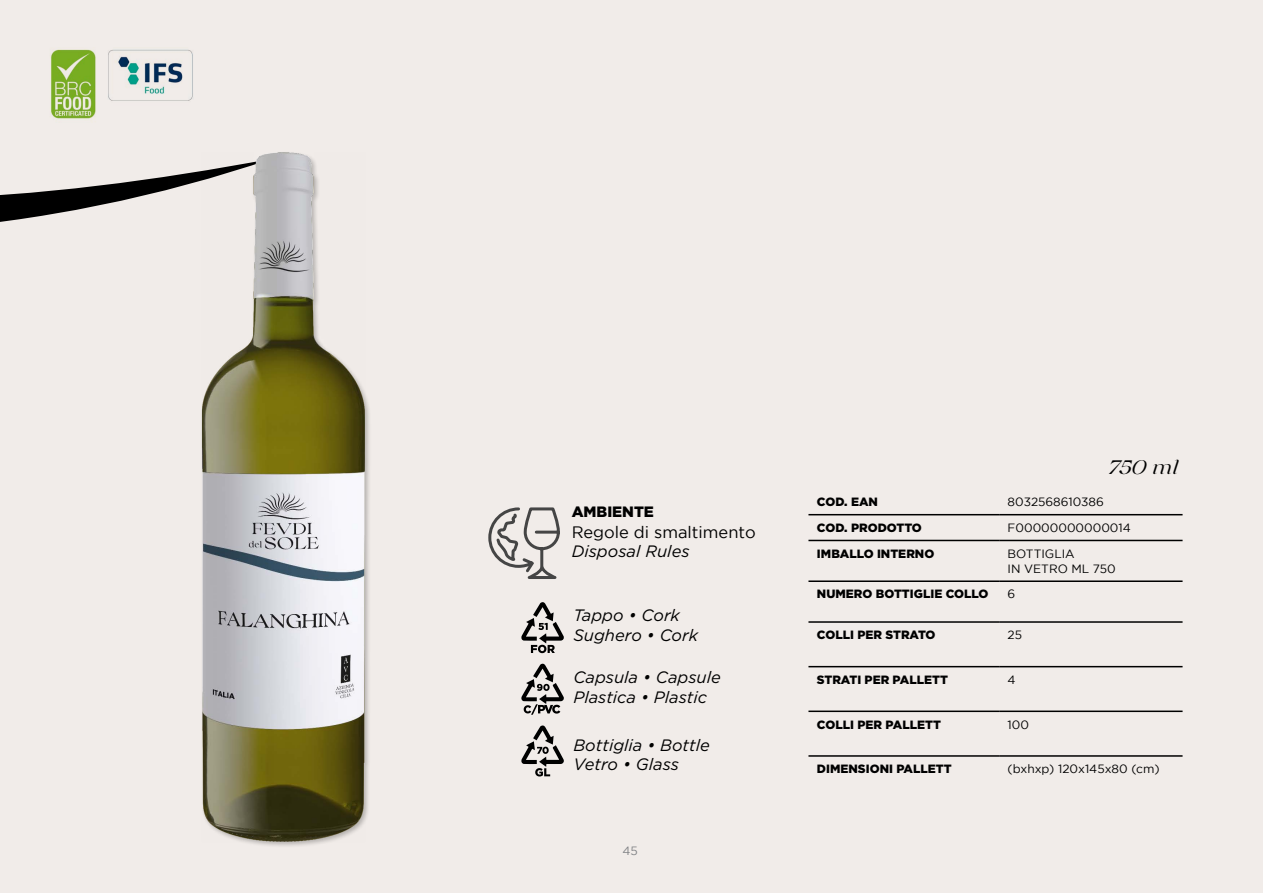
<style>
.page{position:relative;width:1263px;height:893px;background:#f1ece9}
.page>*{position:absolute;margin:0;border:0;box-sizing:border-box;transform-origin:0 0}
.t1{font:italic 19.5px "Collingar";color:#000}
.t2{font:italic 16.5px/19.5px "Gotham";color:#000}
.t3{font:16.5px "Gotham";color:#000}
.t4{font:900 15px "Gotham";color:#000}
.t5{font:900 12px "Gotham";color:#000}
.t6{font:12px/15px "Gotham";color:#000}
.t7{font:12px "Gotham";color:#808285}
</style>
<div class="page">
<hr style="left:808px;top:514px;width:191px;height:1px;background:#000">
<hr style="left:999px;top:514px;width:183px;height:1px;background:#000">
<hr style="left:808px;top:540px;width:191px;height:1px;background:#000">
<hr style="left:999px;top:540px;width:183px;height:1px;background:#000">
<hr style="left:808px;top:580px;width:191px;height:2px;background:#000">
<hr style="left:999px;top:580px;width:183px;height:2px;background:#000">
<hr style="left:808px;top:621px;width:191px;height:2px;background:#000">
<hr style="left:999px;top:621px;width:183px;height:2px;background:#000">
<hr style="left:808px;top:666px;width:191px;height:1px;background:#000">
<hr style="left:999px;top:666px;width:183px;height:1px;background:#000">
<hr style="left:808px;top:710px;width:191px;height:2px;background:#000">
<hr style="left:999px;top:710px;width:183px;height:2px;background:#000">
<hr style="left:808px;top:755px;width:191px;height:2px;background:#000">
<hr style="left:999px;top:755px;width:183px;height:2px;background:#000">
<svg style="left:488px;top:507px;width:72px;height:72px"></svg>
<svg style="left:521px;top:663px;width:43px;height:52px"></svg>
<svg style="left:521px;top:602px;width:43px;height:51px"></svg>
<svg style="left:521px;top:725px;width:43px;height:51px"></svg>
<svg style="left:0;top:176px;width:169px;height:46px"></svg>
<img style="left:169px;top:152px;width:200px;height:694px">
<img style="left:50px;top:49px;width:143px;height:70px">
<p class="t4" style="left:572px;top:503px;width:84px">AMBIENTE</p>
<h2 class="t3" style="left:572px;top:523px;width:185px">Regole di smaltimento</h2>
<h2 class="t2" style="left:572px;top:542px;width:119px">Disposal Rules</h2>
<h2 class="t2" style="left:573px;top:606px;width:126px">Tappo • Cork<br>Sughero • Cork</h2>
<h2 class="t2" style="left:573px;top:667px;width:149px">Capsula • Capsule<br>Plastica • Plastic</h2>
<h2 class="t2" style="left:573px;top:735px;width:138px">Bottiglia • Bottle<br>Vetro • Glass</h2>
<p class="t7" style="left:622px;top:844px;width:17px">45</p>
<h1 class="t1" style="left:1107px;top:457px;width:72px">750 ml</h1>
<p class="t5" style="left:817px;top:494px;width:63px">COD. EAN</p>
<p class="t6" style="left:1008px;top:494px;width:98px">8032568610386</p>
<p class="t5" style="left:817px;top:521px;width:106px">COD. PRODOTTO</p>
<p class="t6" style="left:1008px;top:520px;width:125px">F00000000000014</p>
<p class="t5" style="left:817px;top:546px;width:119px">IMBALLO INTERNO</p>
<p class="t6" style="left:1008px;top:546px;width:110px">BOTTIGLIA<br>IN VETRO ML 750</p>
<p class="t5" style="left:817px;top:587px;width:173px">NUMERO BOTTIGLIE COLLO</p>
<p class="t6" style="left:1008px;top:587px;width:9px">6</p>
<p class="t5" style="left:817px;top:628px;width:120px">COLLI PER STRATO</p>
<p class="t6" style="left:1008px;top:627px;width:16px">25</p>
<p class="t5" style="left:817px;top:673px;width:133px">STRATI PER PALLETT</p>
<p class="t6" style="left:1008px;top:672px;width:10px">4</p>
<p class="t5" style="left:817px;top:717px;width:125px">COLLI PER PALLETT</p>
<p class="t6" style="left:1008px;top:717px;width:23px">100</p>
<p class="t5" style="left:817px;top:762px;width:136px">DIMENSIONI PALLETT</p>
<p class="t6" style="left:1008px;top:761px;width:153px">(bxhxp) 120x145x80 (cm)</p>
</div>
